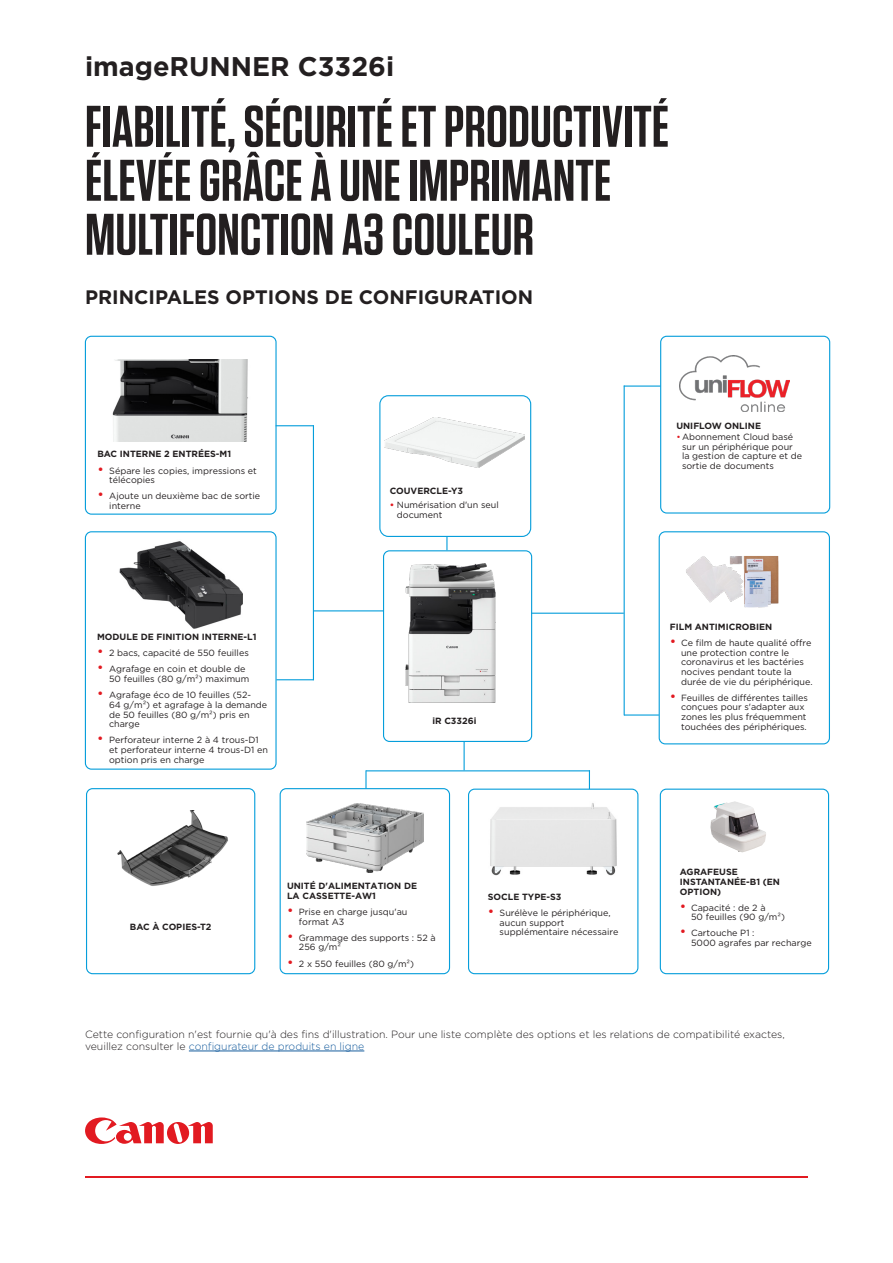
<style>
.page{position:relative;width:893px;height:1263px;background:#fff}
.page>*{position:absolute;margin:0;border:0;box-sizing:border-box;transform-origin:0 0}
.Headline{font:600 58.5px/54px "Tungsten";color:#231f20}
.Product_name{font:700 27px "Gotham";color:#231f20}
.HEADER_B{font:700 19.5px "Gotham";color:#231f20}
.t1{font:300 10.5px/12px "Gotham";color:#231f20}
.COVER_HEADER_SMALL{font:9px/9.8px "Gotham";color:#231f20}
.BODY_BULLETS{font:700 9px/9.8px "Gotham";color:#231f20}
.BODY_BULLETS-2{font:9px/9.8px "Gotham";color:#231f20}
.COVER_HEADER_SMALL-2{font:700 9px "Gotham";color:#231f20}
.s1{font-size:13.5px;color:#e21a21}
.s2{font-weight:700;color:#e21a21}
.s3{color:#e21a21}
.s4{color:#175d9e}
</style>
<div class="page">
<svg style="left:85px;top:1117px;width:128px;height:27px"></svg>
<hr style="left:85px;top:1176px;width:723px;height:2px;background:#e21a21">
<div style="left:379px;top:395px;width:152px;height:142px;border:1px solid #069edb;border-radius:9px"></div>
<img style="left:384px;top:417px;width:140px;height:51px">
<div style="left:383px;top:550px;width:149px;height:192px;border:1px solid #069edb;border-radius:6px"></div>
<div style="left:468px;top:789px;width:170px;height:185px;border:1px solid #069edb;border-radius:6px"></div>
<div style="left:660px;top:789px;width:169px;height:185px;border:1px solid #069edb;border-radius:6px"></div>
<img style="left:490px;top:803px;width:127px;height:72px">
<svg style="left:464px;top:741px;width:1px;height:29px"></svg>
<svg style="left:446px;top:537px;width:1px;height:13px"></svg>
<svg style="left:589px;top:771px;width:1px;height:18px"></svg>
<div style="left:280px;top:788px;width:170px;height:186px;border:1px solid #069edb;border-radius:6px"></div>
<div style="left:86px;top:788px;width:169px;height:186px;border:1px solid #069edb;border-radius:6px"></div>
<img style="left:306px;top:803px;width:118px;height:69px">
<hr style="left:366px;top:770px;width:224px;height:1px;background:#069edb">
<svg style="left:365px;top:770px;width:2px;height:19px"></svg>
<img style="left:117px;top:811px;width:111px;height:75px">
<hr style="left:531px;top:613px;width:93px;height:1px;background:#069edb">
<hr style="left:624px;top:385px;width:37px;height:2px;background:#069edb">
<hr style="left:624px;top:714px;width:35px;height:2px;background:#069edb">
<hr style="left:624px;top:385px;width:1px;height:330px;background:#069edb">
<img style="left:405px;top:564px;width:90px;height:138px">
<div style="left:85px;top:336px;width:192px;height:179px;border:1px solid #069edb;border-radius:6px"></div>
<div style="left:85px;top:531px;width:192px;height:239px;border:1px solid #069edb;border-radius:6px"></div>
<img style="left:119px;top:541px;width:124px;height:87px">
<hr style="left:276px;top:425px;width:38px;height:1px;background:#069edb">
<hr style="left:313px;top:425px;width:1px;height:255px;background:#069edb">
<hr style="left:276px;top:679px;width:37px;height:1px;background:#069edb">
<hr style="left:314px;top:610px;width:69px;height:1px;background:#069edb">
<div style="left:660px;top:336px;width:170px;height:178px;border:1px solid #069edb;border-radius:6px"></div>
<img style="left:679px;top:355px;width:111px;height:56px">
<hr style="left:189px;top:1051px;width:175px;height:1px;background:#175d9e">
<img style="left:686px;top:556px;width:92px;height:51px">
<img style="left:710px;top:801px;width:56px;height:51px">
<div style="left:659px;top:531px;width:171px;height:213px;border:1px solid #069edb;border-radius:6px"></div>
<img style="left:112px;top:359px;width:136px;height:82px">
<p class="Product_name" style="left:85px;top:48px;width:311px">imageRUNNER C3326i</p>
<p class="Headline" style="left:85px;top:101px;width:586px">FIABILITÉ, SÉCURITÉ ET PRODUCTIVITÉ<br>ÉLEVÉE GRÂCE À UNE IMPRIMANTE<br>MULTIFONCTION A3 COULEUR</p>
<p class="HEADER_B" style="left:85px;top:284px;width:450px">PRINCIPALES OPTIONS DE CONFIGURATION</p>
<p class="BODY_BULLETS" style="left:97px;top:449px;width:135px">BAC INTERNE 2 ENTRÉES-M1</p>
<p class="COVER_HEADER_SMALL" style="left:109px;top:465px;width:149px;text-indent:-12px"><span class="s1">•</span> Sépare les copies, impressions et télécopies</p>
<p class="COVER_HEADER_SMALL" style="left:109px;top:491px;width:152px;text-indent:-12px"><span class="s1">•</span> Ajoute un deuxième bac de sortie interne</p>
<p class="BODY_BULLETS" style="left:97px;top:632px;width:161px">MODULE DE FINITION INTERNE-L1</p>
<p class="COVER_HEADER_SMALL" style="left:97px;top:648px;width:153px"><span class="s1">•</span> 2 bacs, capacité de 550 feuilles</p>
<p class="COVER_HEADER_SMALL" style="left:109px;top:664px;width:142px;text-indent:-12px"><span class="s1">•</span> Agrafage en coin et double de<br>50 feuilles (80 g/m²) maximum</p>
<p class="COVER_HEADER_SMALL" style="left:109px;top:690px;width:160px;text-indent:-12px"><span class="s1">•</span> Agrafage éco de 10 feuilles (52-<br>64 g/m²) et agrafage à la demande de 50 feuilles (80 g/m²) pris en charge</p>
<p class="COVER_HEADER_SMALL" style="left:109px;top:735px;width:160px;text-indent:-12px"><span class="s1">•</span> Perforateur interne 2 à 4 trous-D1 et perforateur interne 4 trous-D1 en option pris en charge</p>
<p class="BODY_BULLETS" style="left:390px;top:486px;width:75px">COUVERCLE-Y3</p>
<p class="BODY_BULLETS-2" style="left:397px;top:500px;width:103px;text-indent:-7px"><span class="s2">•</span> Numérisation d'un seul document</p>
<p class="BODY_BULLETS" style="left:432px;top:716px;width:46px">iR C3326i</p>
<p class="BODY_BULLETS" style="left:130px;top:922px;width:83px">BAC À COPIES-T2</p>
<p class="BODY_BULLETS" style="left:287px;top:881px;width:132px">UNITÉ D'ALIMENTATION DE<br>LA CASSETTE-AW1</p>
<p class="COVER_HEADER_SMALL" style="left:299px;top:906px;width:110px;text-indent:-12px"><span class="s1">•</span> Prise en charge jusqu'au format A3</p>
<p class="COVER_HEADER_SMALL" style="left:299px;top:932px;width:138px;text-indent:-12px"><span class="s1">•</span> Grammage des supports : 52 à<br>256 g/m²</p>
<p class="COVER_HEADER_SMALL" style="left:287px;top:958px;width:129px"><span class="s1">•</span> 2 x 550 feuilles (80 g/m²)</p>
<p class="BODY_BULLETS" style="left:488px;top:892px;width:75px">SOCLE TYPE-S3</p>
<p class="COVER_HEADER_SMALL" style="left:500px;top:908px;width:120px;text-indent:-12px"><span class="s1">•</span> Surélève le périphérique, aucun support supplémentaire nécessaire</p>
<p class="COVER_HEADER_SMALL-2" style="left:676px;top:420px;width:86px">UNIFLOW ONLINE</p>
<p class="COVER_HEADER_SMALL" style="left:682px;top:432px;width:121px;text-indent:-6px"><span class="s3">•</span>Abonnement Cloud basé sur un périphérique pour la gestion de capture et de sortie de documents</p>
<p class="BODY_BULLETS" style="left:670px;top:622px;width:104px">FILM ANTIMICROBIEN</p>
<p class="COVER_HEADER_SMALL" style="left:681px;top:637px;width:133px;text-indent:-11px"><span class="s1">•</span> Ce film de haute qualité offre une protection contre le coronavirus et les bactéries nocives pendant toute la durée de vie du périphérique.</p>
<p class="COVER_HEADER_SMALL" style="left:681px;top:692px;width:129px;text-indent:-11px"><span class="s1">•</span> Feuilles de différentes tailles conçues pour s'adapter aux zones les plus fréquemment touchées des périphériques.</p>
<p class="BODY_BULLETS" style="left:680px;top:867px;width:102px">AGRAFEUSE<br>INSTANTANÉE-B1 (EN<br>OPTION)</p>
<p class="COVER_HEADER_SMALL" style="left:691px;top:902px;width:95px;text-indent:-11px"><span class="s1">•</span> Capacité : de 2 à<br>50 feuilles (90 g/m²)</p>
<p class="COVER_HEADER_SMALL" style="left:691px;top:928px;width:122px;text-indent:-11px"><span class="s1">•</span> Cartouche P1 :<br>5000 agrafes par recharge</p>
<p class="t1" style="left:85px;top:1028px;width:701px">Cette configuration n'est fournie qu'à des fins d'illustration. Pour une liste complète des options et les relations de compatibilité exactes, veuillez consulter le <span class="s4">configurateur de produits en ligne</span></p>
</div>
